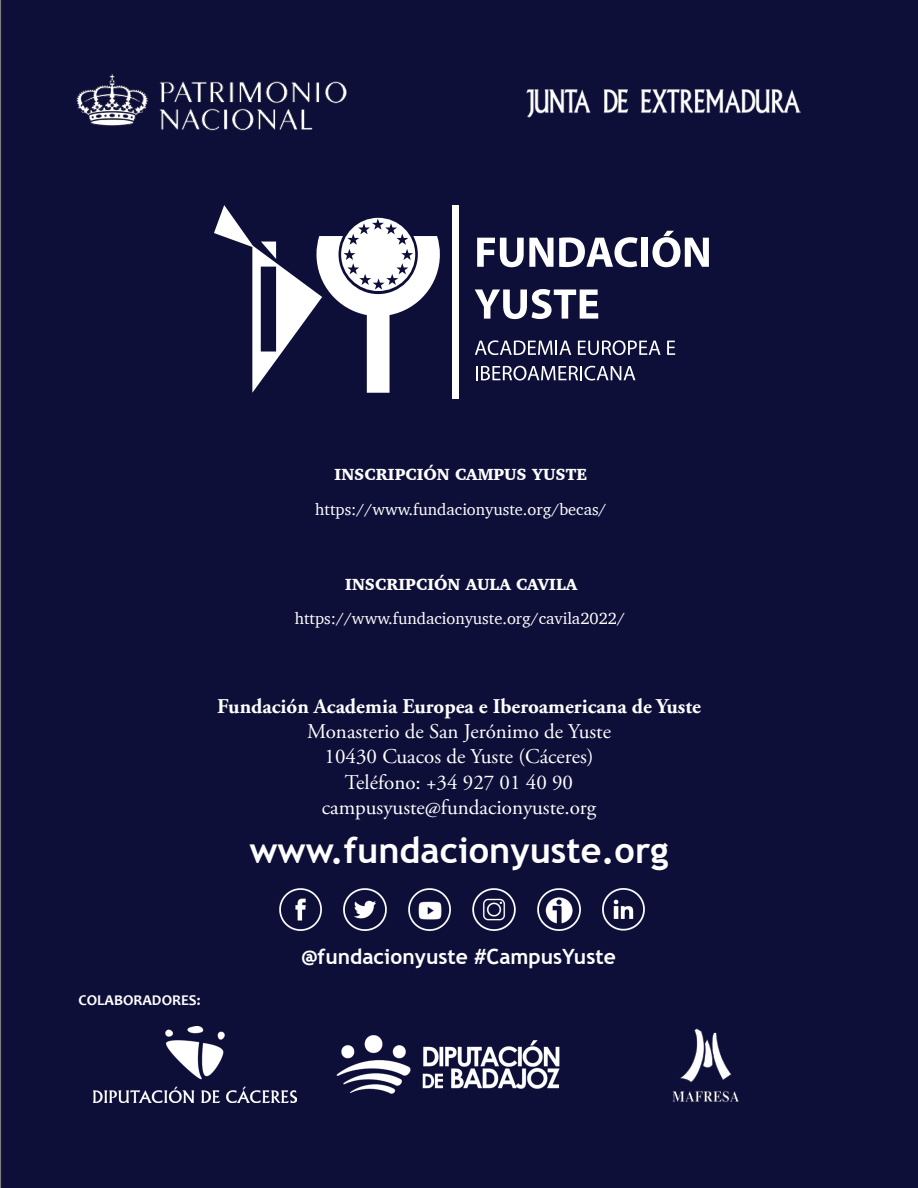
<style>
.page{position:relative;width:918px;height:1188px;background:#0e0f39}
.page>*{position:absolute;margin:0;border:0;box-sizing:border-box;transform-origin:0 0}
.t1{font:700 36px "Trebuchet MS";color:#fff}
.t2{font:21px/25.2px "Adobe Garamond Pro";color:#fff;text-align:center}
.t3{font:700 21px "Adobe Garamond Pro";color:#fff}
.t4{font:700 21px "Trebuchet MS";color:#fff}
.t5{font:16.5px "Charter";color:#fff}
.t6{font:900 16.5px "Charter";color:#fff}
.t7{font:700 15px "Candara";color:#fff}
</style>
<div class="page">
<img style="left:74px;top:71px;width:277px;height:62px">
<img style="left:93px;top:1026px;width:204px;height:77px">
<img style="left:333px;top:1028px;width:233px;height:74px">
<img style="left:669px;top:1026px;width:74px;height:77px">
<img style="left:344px;top:888px;width:42px;height:43px">
<img style="left:279px;top:888px;width:43px;height:43px">
<img style="left:408px;top:888px;width:43px;height:43px">
<img style="left:473px;top:888px;width:42px;height:43px">
<img style="left:538px;top:888px;width:42px;height:43px">
<img style="left:524px;top:85px;width:277px;height:34px">
<svg style="left:214px;top:205px;width:226px;height:188px"></svg>
<div style="left:452px;top:205px;width:7px;height:194px;background:#fff"></div>
<svg style="left:477px;top:238px;width:76px;height:29px"></svg>
<svg style="left:559px;top:237px;width:79px;height:30px"></svg>
<div style="left:642px;top:238px;width:6px;height:29px;background:#fff"></div>
<svg style="left:652px;top:231px;width:57px;height:36px"></svg>
<svg style="left:475px;top:289px;width:123px;height:30px"></svg>
<svg style="left:475px;top:340px;width:96px;height:15px"></svg>
<svg style="left:578px;top:340px;width:83px;height:15px"></svg>
<svg style="left:667px;top:341px;width:8px;height:14px"></svg>
<svg style="left:476px;top:366px;width:159px;height:15px"></svg>
<img style="left:602px;top:888px;width:43px;height:43px">
<p class="t6" style="left:335px;top:464px;width:243px">INSCRIPCIÓN CAMPUS YUSTE</p>
<p class="t5" style="left:315px;top:495px;width:293px">https://www.fundacionyuste.org/becas/</p>
<p class="t6" style="left:345px;top:574px;width:234px">INSCRIPCIÓN AULA CAVILA</p>
<p class="t5" style="left:295px;top:604px;width:332px">https://www.fundacionyuste.org/cavila2022/</p>
<p class="t3" style="left:217px;top:694px;width:485px">Fundación Academia Europea e Iberoamericana de Yuste</p>
<p class="t2" style="left:307px;top:720px;width:305px">Monasterio de San Jerónimo de Yuste<br>10430 Cuacos de Yuste (Cáceres)<br>Teléfono: +34 927 01 40 90 campusyuste@fundacionyuste.org</p>
<h1 class="t1" style="left:249px;top:827px;width:421px">www.fundacionyuste.org</h1>
<p class="t7" style="left:79px;top:991px;width:37px">CO LABORA</p>
<p class="t7" style="left:152px;top:991px;width:50px">DORES:</p>
<p class="t4" style="left:301px;top:944px;width:316px">@fundacionyuste #CampusYuste</p>
</div>
